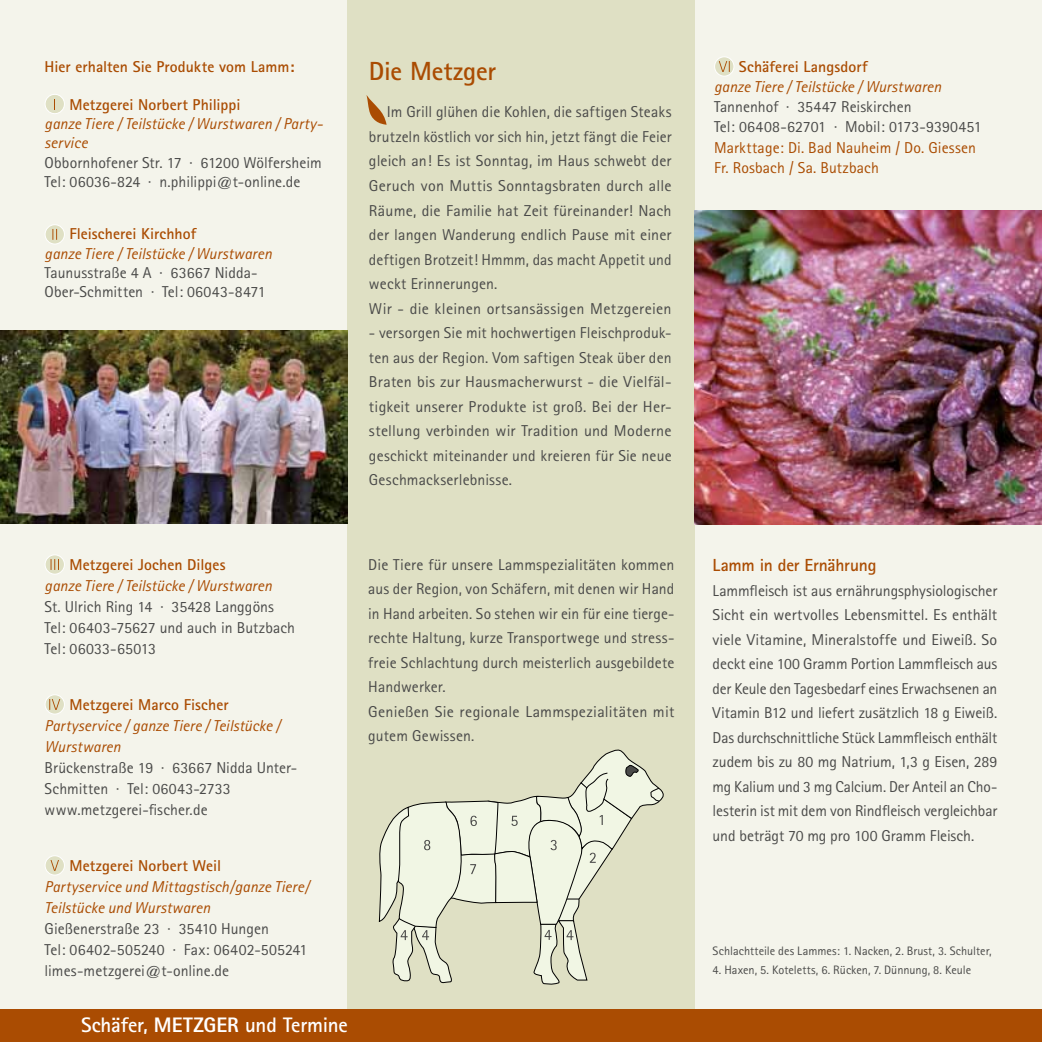
<style>
.page{position:relative;width:1042px;height:1042px;background:#f4f4eb}
.page>*{position:absolute;margin:0;border:0;box-sizing:border-box;transform-origin:0 0}
.t1{font:700 26.25px "Rotis Sans Serif";letter-spacing:-.005em;color:#aa4c02}
.t2{font:700 21px "Rotis Sans Serif";letter-spacing:-.01em;color:#fff}
.t3{font:700 17.5px "Rotis Sans Serif";letter-spacing:-.015em;color:#aa4c02}
.t4{font:15.75px/24.5px "Rotis Sans Serif";letter-spacing:.005em;color:#4a4a49}
.t5{font:italic 15.75px/21px "Rotis Sans Serif";color:#aa4c02}
.t6{font:700 15.75px "Rotis Sans Serif";letter-spacing:.005em;color:#aa4c02}
.t7{font:15.75px/20.1px "Rotis Sans Serif";letter-spacing:.005em;color:#aa4c02}
.t8{font:12.25px "Rotis Sans Serif";color:#4a4a49}
.s1{font-weight:800}
</style>
<div class="page">
<div style="left:347px;top:0;width:347px;height:1042px;background:#dfe0c4"></div>
<svg style="left:366px;top:95px;width:21px;height:30px"></svg>
<div style="left:45px;top:94px;width:19px;height:20px;background:#dfe0c4;border-radius:50%"></div>
<div style="left:45px;top:94px;width:20px;height:20px;border:1px solid #fff;border-radius:50%"></div>
<div style="left:45px;top:225px;width:19px;height:19px;background:#dfe0c4;border-radius:50%"></div>
<div style="left:45px;top:224px;width:20px;height:20px;border:1px solid #fff;border-radius:50%"></div>
<svg style="left:52px;top:229px;width:5px;height:11px"></svg>
<div style="left:714px;top:57px;width:20px;height:19px;background:#dfe0c4;border-radius:50%"></div>
<div style="left:714px;top:56px;width:20px;height:21px;border:1px solid #fff;border-radius:50%"></div>
<svg style="left:719px;top:61px;width:11px;height:11px"></svg>
<img style="left:0;top:331px;width:348px;height:193px">
<img style="left:694px;top:210px;width:348px;height:315px">
<div style="left:0;top:1009px;width:1042px;height:33px;background:#aa4c02"></div>
<svg style="left:45px;top:555px;width:19px;height:19px"></svg>
<div style="left:45px;top:554px;width:20px;height:20px;border:1px solid #fff;border-radius:50%"></div>
<svg style="left:51px;top:559px;width:8px;height:11px"></svg>
<div style="left:45px;top:695px;width:19px;height:19px;background:#dfe0c4;border-radius:50%"></div>
<div style="left:45px;top:694px;width:20px;height:20px;border:1px solid #fff;border-radius:50%"></div>
<svg style="left:49px;top:699px;width:11px;height:11px"></svg>
<div style="left:45px;top:856px;width:19px;height:19px;background:#dfe0c4;border-radius:50%"></div>
<div style="left:45px;top:855px;width:20px;height:20px;border:1px solid #fff;border-radius:50%"></div>
<svg style="left:51px;top:860px;width:8px;height:11px"></svg>
<svg style="left:378px;top:749px;width:286px;height:236px"></svg>
<p class="t6" style="left:45px;top:57px;width:251px">Hier erhalten Sie Produkte vom Lamm:</p>
<p class="t6" style="left:739px;top:57px;width:130px">Schäferei Langsdorf</p>
<p class="t5" style="left:714px;top:76px;width:229px">ganze Tiere / Teilstücke / Wurstwaren</p>
<p class="t4" style="left:714px;top:97px;width:269px;line-height:20.1px">Tannenhof · 35447 Reiskirchen<br>Tel: 06408-62701 · Mobil: 0173-9390451</p>
<p class="t7" style="left:714px;top:137px;width:263px">Markttage: Di. Bad Nauheim / Do. Giessen<br>Fr. Rosbach / Sa. Butzbach</p>
<h1 class="t1" style="left:369px;top:55px;width:129px">Die Metzger</h1>
<p class="t4" style="left:369px;top:100px;width:304px;text-indent:18px">Im Grill glühen die Kohlen, die saftigen Steaks brutzeln köstlich vor sich hin, jetzt fängt die Feier gleich an! Es ist Sonntag, im Haus schwebt der Geruch von Muttis Sonntagsbraten durch alle Räume, die Familie hat Zeit füreinander! Nach der langen Wanderung endlich Pause mit einer deftigen Brotzeit! Hmmm, das macht Appetit und weckt Erinnerungen.<br>Wir - die kleinen ortsansässigen Metzgereien</p>
<p class="t4" style="left:369px;top:320px;width:304px;text-align:justify">- versorgen Sie mit hochwertigen Fleischproduk&shy;ten aus der Region. Vom saftigen Steak über den Braten bis zur Hausmacherwurst - die Vielfäl&shy;tigkeit unserer Produkte ist groß. Bei der Her&shy;stellung verbinden wir Tradition und Moderne geschickt miteinander und kreieren für Sie neue Geschmackserlebnisse.</p>
<p class="t6" style="left:69px;top:95px;width:172px">Metzgerei Norbert Philippi</p>
<p class="t5" style="left:45px;top:114px;width:280px;line-height:19.2px">ganze Tiere / Teilstücke / Wurstwaren / Party&shy;service</p>
<p class="t4" style="left:45px;top:153px;width:279px;line-height:19.2px">Obbornhofener Str. 17 · 61200 Wölfersheim<br>Tel: 06036-824 · n.philippi@t-online.de</p>
<p class="t6" style="left:69px;top:224px;width:128px">Fleischerei Kirchhof</p>
<p class="t5" style="left:45px;top:243px;width:229px">ganze Tiere / Teilstücke / Wurstwaren</p>
<p class="t4" style="left:45px;top:263px;width:223px;line-height:19.2px">Taunusstraße 4 A · 63667 Nidda-<br>Ober-Schmitten · Tel: 06043-8471</p>
<p class="t6" style="left:69px;top:555px;width:158px">Metzgerei Jochen Dilges</p>
<p class="t5" style="left:45px;top:575px;width:229px">ganze Tiere / Teilstücke / Wurstwaren</p>
<p class="t4" style="left:45px;top:596px;width:252px;line-height:21px">St. Ulrich Ring 14 · 35428 Langgöns<br>Tel: 06403-75627 und auch in Butzbach<br>Tel: 06033-65013</p>
<p class="t6" style="left:69px;top:695px;width:161px">Metzgerei Marco Fischer</p>
<p class="t5" style="left:45px;top:715px;width:237px">Partyservice / ganze Tiere / Teilstücke /<br>Wurstwaren</p>
<p class="t4" style="left:45px;top:757px;width:254px;line-height:21px">Brückenstraße 19 · 63667 Nidda Unter-<br>Schmitten · Tel: 06043-2733 www.metzgerei-fischer.de</p>
<p class="t6" style="left:69px;top:856px;width:153px">Metzgerei Norbert Weil</p>
<p class="t5" style="left:45px;top:876px;width:266px">Partyservice und Mittagstisch/ganze Tiere/<br>Teilstücke und Wurstwaren</p>
<p class="t4" style="left:45px;top:918px;width:264px;line-height:21px">Gießenerstraße 23 · 35410 Hungen<br>Tel: 06402-505240 · Fax: 06402-505241 limes-metzgerei@t-online.de</p>
<h2 class="t2" style="left:81px;top:1012px;width:268px">Schäfer, <span class="s1">METZGER</span> und Termine</h2>
<p class="t4" style="left:368px;top:552px;width:308px">Die Tiere für unsere Lammspezialitäten kommen aus der Region, von Schäfern, mit denen wir Hand in Hand arbeiten. So stehen wir ein für eine tierge&shy;rechte Haltung, kurze Transportwege und stress&shy;freie Schlachtung durch meisterlich ausgebildete Handwerker.<br>Genießen Sie regionale Lammspezialitäten mit gutem Gewissen.</p>
<p class="t3" style="left:712px;top:554px;width:165px">Lamm in der Ernährung</p>
<p class="t4" style="left:712px;top:578px;width:286px;text-align:justify">Lammfleisch ist aus ernährungsphysiologischer Sicht ein wertvolles Lebensmittel. Es enthält viele Vitamine, Mineralstoffe und Eiweiß. So deckt eine 100 Gramm Portion Lammfleisch aus der Keule den Tagesbedarf eines Erwachsenen an Vitamin B12 und liefert zusätzlich 18 g Eiweiß.<br>Das durchschnittliche Stück Lammfleisch enthält zudem bis zu 80 mg Natrium, 1,3 g Eisen, 289 mg Kalium und 3 mg Calcium. Der Anteil an Cho&shy;lesterin ist mit dem von Rindfleisch vergleichbar und beträgt 70 mg pro 100 Gramm Fleisch.</p>
<p class="t8" style="left:712px;top:943px;width:280px">Schlachtteile des Lammes: 1. Nacken, 2. Brust, 3. Schulter,</p>
<p class="t8" style="left:712px;top:962px;width:260px">4. Haxen, 5. Koteletts, 6. Rücken, 7. Dünnung, 8. Keule</p>
</div>
